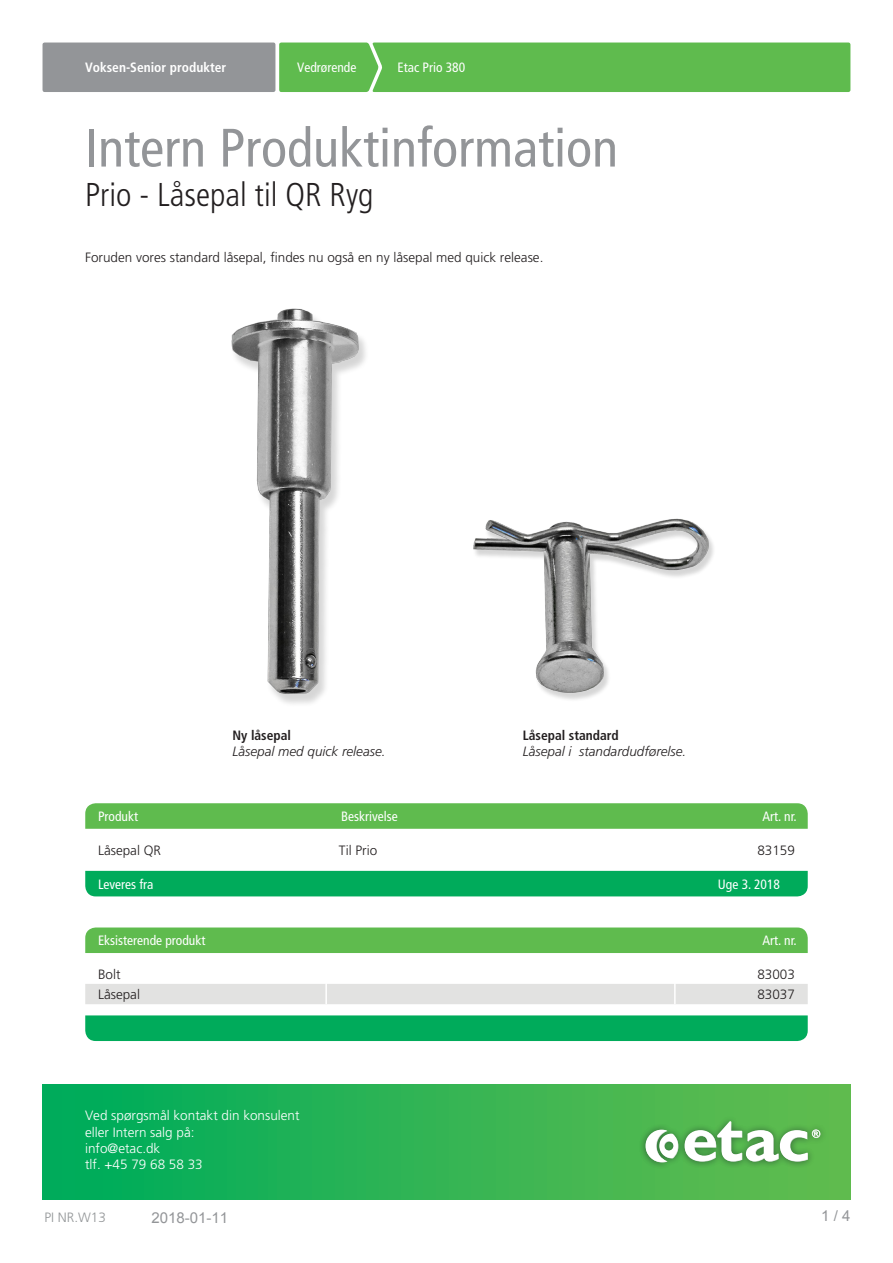
<style>
.page{position:relative;width:893px;height:1263px;background:#fff}
.page>*{position:absolute;margin:0;border:0;box-sizing:border-box;transform-origin:0 0}
.t1{font:condensed 54px "Frutiger LT Pro";color:#939598}
.t2{font:300 condensed 33px "Frutiger LT Pro";color:#231f20}
.t3{font:15px "Arial";color:#939598}
.t4{font:300 13.5px "Frutiger LT Pro";color:#231f20}
.t5{font:condensed 13.5px "Frutiger LT Pro";color:#fff}
.t6{font:300 13.5px/16.2px "Frutiger LT Pro";color:#fff}
.t7{font:italic 300 13.5px/16.2px "Frutiger LT Pro";color:#231f20}
.t8{font:700 condensed 13.5px "Frutiger LT Pro";color:#fff}
.t9{font:300 13.5px "Frutiger LT Pro";color:#939698}
.s1{font-weight:700;font-style:normal;font-stretch:condensed}
</style>
<div class="page">
<div style="left:43px;top:43px;width:232px;height:49px;background:#939598;border-radius:2px"></div>
<div style="left:279px;top:43px;width:571px;height:49px;background:#5fbb4e"></div>
<div style="left:43px;top:1084px;width:807px;height:115px;background:linear-gradient(to right,#00ac5b,#67bd4e)"></div>
<img style="left:231px;top:308px;width:135px;height:396px">
<img style="left:473px;top:519px;width:241px;height:181px">
<div style="left:85px;top:927px;width:723px;height:26px;background:#5fbb4e"></div>
<div style="left:85px;top:984px;width:723px;height:20px;background:#e2e2e1"></div>
<hr style="left:325px;top:984px;width:2px;height:20px;background:#fff">
<hr style="left:674px;top:984px;width:2px;height:20px;background:#fff">
<div style="left:85px;top:1015px;width:723px;height:26px;background:#00ab5b"></div>
<svg style="left:85px;top:803px;width:723px;height:26px;background:#62bc51"></svg>
<div style="left:85px;top:871px;width:723px;height:25px;background:#00ab5b"></div>
<div style="left:639px;top:1114px;width:188px;height:55px;background:#23432e;opacity:.4"></div>
<svg style="left:684px;top:1121px;width:136px;height:41px"></svg>
<svg style="left:645px;top:1130px;width:33px;height:32px"></svg>
<p class="t8" style="left:85px;top:60px;width:143px">Voksen-Senior produkter</p>
<p class="t5" style="left:297px;top:60px;width:61px">Vedrørende</p>
<p class="t5" style="left:398px;top:60px;width:69px">Etac Prio 380</p>
<p class="t1" style="left:85px;top:116px;width:535px">Intern Produktinformation</p>
<p class="t2" style="left:85px;top:176px;width:290px">Prio - Låsepal til QR Ryg</p>
<p class="t4" style="left:85px;top:249px;width:460px">Foruden vores standard låsepal, findes nu også en ny låsepal med quick release.</p>
<p class="t7" style="left:233px;top:727px;width:155px"><span class="s1">Ny låsepal<br></span>Låsepal med quick release.</p>
<p class="t7" style="left:523px;top:727px;width:165px"><span class="s1">Låsepal standard<br></span>Låsepal i standardudførelse.</p>
<p class="t5" style="left:98px;top:808px;width:41px">Produkt</p>
<p class="t5" style="left:341px;top:808px;width:58px">Beskrivelse</p>
<p class="t5" style="left:762px;top:808px;width:36px">Art. nr.</p>
<p class="t4" style="left:98px;top:842px;width:65px">Låsepal QR</p>
<p class="t4" style="left:339px;top:842px;width:40px">Til Prio</p>
<p class="t4" style="left:757px;top:842px;width:39px">83159</p>
<p class="t5" style="left:718px;top:876px;width:64px">Uge 3. 2018</p>
<p class="t5" style="left:98px;top:933px;width:109px">Eksisterende produkt</p>
<p class="t5" style="left:762px;top:933px;width:36px">Art. nr.</p>
<p class="t4" style="left:98px;top:966px;width:24px">Bolt</p>
<p class="t4" style="left:757px;top:966px;width:39px">83003</p>
<p class="t4" style="left:98px;top:986px;width:43px">Låsepal</p>
<p class="t4" style="left:757px;top:986px;width:39px">83037</p>
<p class="t6" style="left:85px;top:1108px;width:216px">Ved spørgsmål kontakt din konsulent eller Intern salg på:<br>info@etac.dk<br>tlf. +45 79 68 58 33</p>
<p class="t9" style="left:44px;top:1209px;width:63px">PI NR.W13</p>
<p class="t3" style="left:152px;top:1208px;width:78px">2018-01-11</p>
<p class="t3" style="left:821px;top:1206px;width:31px">1 / 4</p>
</div>
